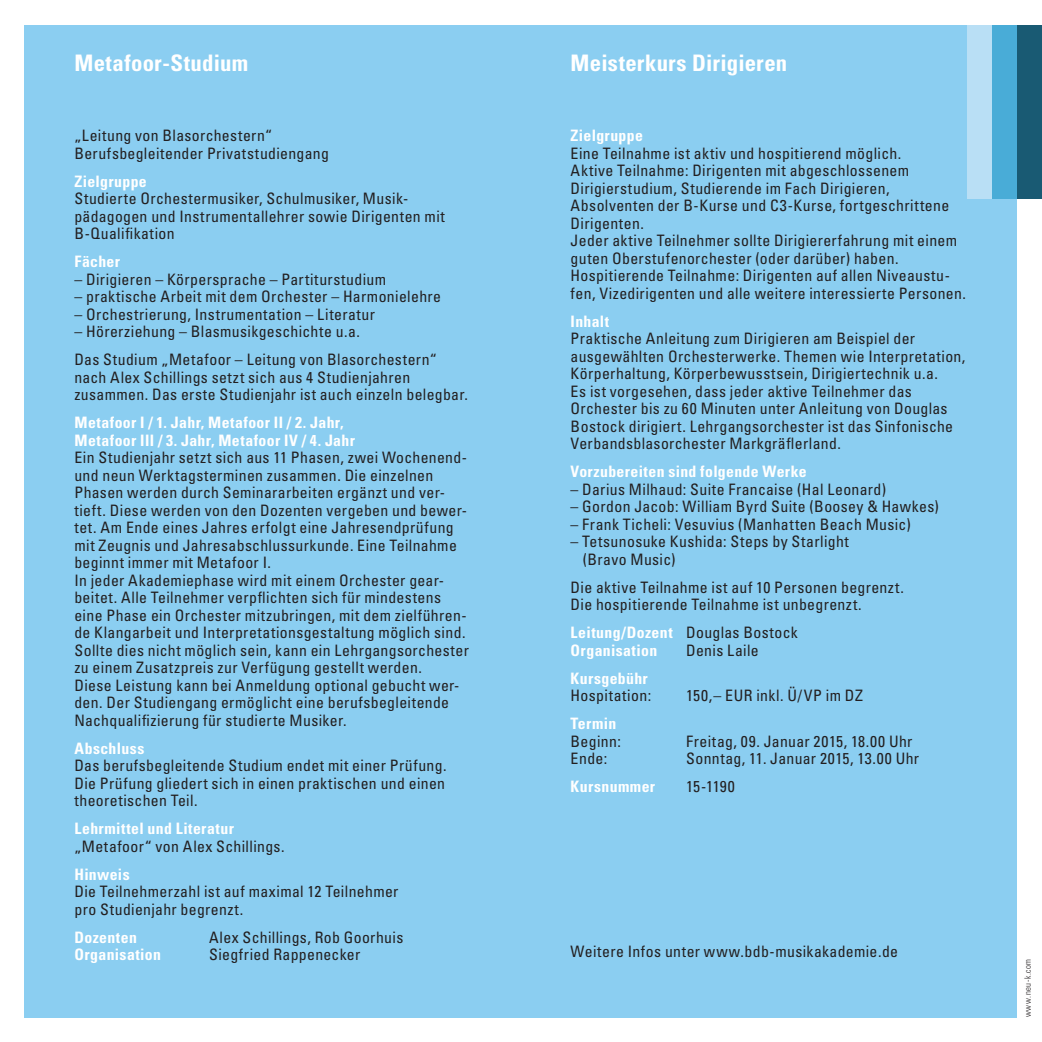
<style>
.page{position:relative;width:1042px;height:1042px;background:#fff}
.page>*{position:absolute;margin:0;border:0;box-sizing:border-box;transform-origin:0 0}
.t1{font:700 condensed 22.75px "Univers LT Std";letter-spacing:.01em;color:#fff}
.t2{font:condensed 15.75px/17.5px "Univers LT Std";letter-spacing:.025em;color:#231f20}
.t3{font:700 condensed 15.75px/17.5px "Univers LT Std";letter-spacing:.025em;color:#fff}
.t4{font:300 condensed 8.75px "Univers LT Std";letter-spacing:.06em;color:#231f20}
.s1{font-weight:400;color:#231f20}
</style>
<div class="page">
<div style="left:25px;top:25px;width:992px;height:992px;background:#8bcef1"></div>
<div style="left:1017px;top:25px;width:25px;height:173px;background:#195a73"></div>
<div style="left:992px;top:25px;width:25px;height:173px;background:#49acd7"></div>
<div style="left:967px;top:25px;width:25px;height:173px;background:#b9dff5"></div>
<h1 class="t1" style="left:74px;top:49px;width:175px">Metafoor-Studium</h1>
<p class="t2" style="left:74px;top:126px;width:256px">„Leitung von Blasorchestern“<br>Berufsbegleitender Privatstudiengang</p>
<p class="t3" style="left:74px;top:172px;width:74px">Zielgruppe</p>
<p class="t2" style="left:74px;top:189px;width:372px">Studierte Orchestermusiker, Schulmusiker, Musik&shy;pädagogen und Instrumentallehrer sowie Dirigenten mit<br>B-Qualifikation</p>
<p class="t3" style="left:74px;top:253px;width:47px">Fächer</p>
<p class="t2" style="left:74px;top:270px;width:313px">– Dirigieren – Körpersprache – Partiturstudium</p>
<p class="t2" style="left:74px;top:287px;width:368px">– praktische Arbeit mit dem Orchester – Harmonielehre</p>
<p class="t2" style="left:74px;top:305px;width:302px">– Orchestrierung, Instrumentation – Literatur</p>
<p class="t2" style="left:74px;top:317px;width:364px;line-height:28px">– Hörerziehung – Blasmusikgeschichte u.a.<br>Das Studium „Metafoor – Leitung von Blasorchestern“</p>
<p class="t2" style="left:74px;top:368px;width:395px">nach Alex Schillings setzt sich aus 4 Studienjahren zusammen. Das erste Studienjahr ist auch einzeln belegbar.</p>
<p class="t3" style="left:74px;top:414px;width:282px">Metafoor I / 1. Jahr, Metafoor II / 2. Jahr,<br>Metafoor III / 3. Jahr, Metafoor IV / 4. Jahr</p>
<p class="t2" style="left:74px;top:448px;width:396px">Ein Studienjahr setzt sich aus 11 Phasen, zwei Wochenend&shy;und neun Werktagsterminen zusammen. Die einzelnen Phasen werden durch Seminararbeiten ergänzt und ver&shy;tieft. Diese werden von den Dozenten vergeben und bewer&shy;tet. Am Ende eines Jahres erfolgt eine Jahresendprüfung mit Zeugnis und Jahresabschlussurkunde. Eine Teilnahme beginnt immer mit Metafoor I.<br>In jeder Akademiephase wird mit einem Orchester gear&shy;beitet. Alle Teilnehmer verpflichten sich für mindestens eine Phase ein Orchester mitzubringen, mit dem zielführen&shy;de Klangarbeit und Interpretationsgestaltung möglich sind.<br>Sollte dies nicht möglich sein, kann ein Lehrgangsorchester zu einem Zusatzpreis zur Verfügung gestellt werden.<br>Diese Leistung kann bei Anmeldung optional gebucht wer&shy;den. Der Studiengang ermöglicht eine berufsbegleitende Nachqualifizierung für studierte Musiker.</p>
<p class="t3" style="left:74px;top:739px;width:71px">Abschluss</p>
<p class="t2" style="left:74px;top:756px;width:374px;text-align:justify">Das berufsbegleitende Studium endet mit einer Prüfung.<br>Die Prüfung gliedert sich in einen praktischen und einen theoretischen Teil.</p>
<p class="t3" style="left:74px;top:820px;width:161px">Lehrmittel und Literatur</p>
<p class="t2" style="left:74px;top:837px;width:212px">„Metafoor“ von Alex Schillings.</p>
<p class="t3" style="left:74px;top:865px;width:57px">Hinweis</p>
<p class="t2" style="left:74px;top:882px;width:326px">Die Teilnehmerzahl ist auf maximal 12 Teilnehmer pro Studienjahr begrenzt.</p>
<p class="t3" style="left:74px;top:928px;width:64px">Dozenten</p>
<p class="t2" style="left:209px;top:928px;width:196px">Alex Schillings, Rob Goorhuis</p>
<p class="t3" style="left:74px;top:946px;width:88px">Organisation</p>
<p class="t2" style="left:209px;top:945px;width:153px">Siegfried Rappenecker</p>
<h1 class="t1" style="left:570px;top:49px;width:218px">Meisterkurs Dirigieren</h1>
<p class="t3" style="left:570px;top:127px;width:74px">Zielgruppe</p>
<p class="t2" style="left:570px;top:144px;width:397px">Eine Teilnahme ist aktiv und hospitierend möglich.<br>Aktive Teilnahme: Dirigenten mit abgeschlossenem Dirigierstudium, Studierende im Fach Dirigieren, Absolventen der B-Kurse und C3-Kurse, fortgeschrittene Dirigenten.<br>Jeder aktive Teilnehmer sollte Dirigiererfahrung mit einem guten Oberstufenorchester (oder darüber) haben.<br>Hospitierende Teilnahme: Dirigenten auf allen Niveaustu&shy;fen, Vizedirigenten und alle weitere interessierte Personen.</p>
<p class="t3" style="left:570px;top:312px;width:40px">Inhalt</p>
<p class="t2" style="left:570px;top:329px;width:396px">Praktische Anleitung zum Dirigieren am Beispiel der ausgewählten Orchesterwerke. Themen wie Interpretation, Körperhaltung, Körperbewusstsein, Dirigiertechnik u.a.<br>Es ist vorgesehen, dass jeder aktive Teilnehmer das Orchester bis zu 60 Minuten unter Anleitung von Douglas Bostock dirigiert. Lehrgangsorchester ist das Sinfonische Verbandsblasorchester Markgräflerland.</p>
<p class="t3" style="left:570px;top:463px;width:237px">Vorzubereiten sind folgende Werke</p>
<p class="t2" style="left:570px;top:480px;width:317px">– Darius Milhaud: Suite Francaise (Hal Leonard)</p>
<p class="t2" style="left:570px;top:497px;width:370px">– Gordon Jacob: William Byrd Suite (Boosey &amp; Hawkes)</p>
<p class="t2" style="left:570px;top:515px;width:342px">– Frank Ticheli: Vesuvius (Manhatten Beach Music)</p>
<p class="t2" style="left:583px;top:532px;width:268px;text-indent:-12px">– Tetsunosuke Kushida: Steps by Starlight (Bravo Music)</p>
<p class="t2" style="left:570px;top:578px;width:335px">Die aktive Teilnahme ist auf 10 Personen begrenzt.<br>Die hospitierende Teilnahme ist unbegrenzt.</p>
<p class="t3" style="left:570px;top:624px;width:229px">Leitung/Dozent <span class="s1">Douglas Bostock<br></span>Organisation</p>
<p class="t2" style="left:686px;top:641px;width:74px">Denis Laile</p>
<p class="t3" style="left:570px;top:669px;width:79px">Kursgebühr</p>
<p class="t2" style="left:570px;top:686px;width:82px">Hospitation:</p>
<p class="t2" style="left:686px;top:686px;width:178px">150,– EUR inkl. Ü/VP im DZ</p>
<p class="t3" style="left:570px;top:715px;width:47px">Termin</p>
<p class="t2" style="left:570px;top:732px;width:52px">Beginn:</p>
<p class="t2" style="left:686px;top:732px;width:228px">Freitag, 09. Januar 2015, 18.00 Uhr</p>
<p class="t2" style="left:570px;top:749px;width:38px">Ende:</p>
<p class="t2" style="left:686px;top:749px;width:234px">Sonntag, 11. Januar 2015, 13.00 Uhr</p>
<p class="t3" style="left:570px;top:778px;width:86px">Kursnummer</p>
<p class="t2" style="left:686px;top:777px;width:50px">15-1190</p>
<p class="t2" style="left:570px;top:942px;width:329px">Weitere Infos unter www.bdb-musikakademie.de</p>
<p class="t4" style="left:1022px;top:1017px;width:60px;rotate:-90deg">www.neu-k.com</p>
</div>
